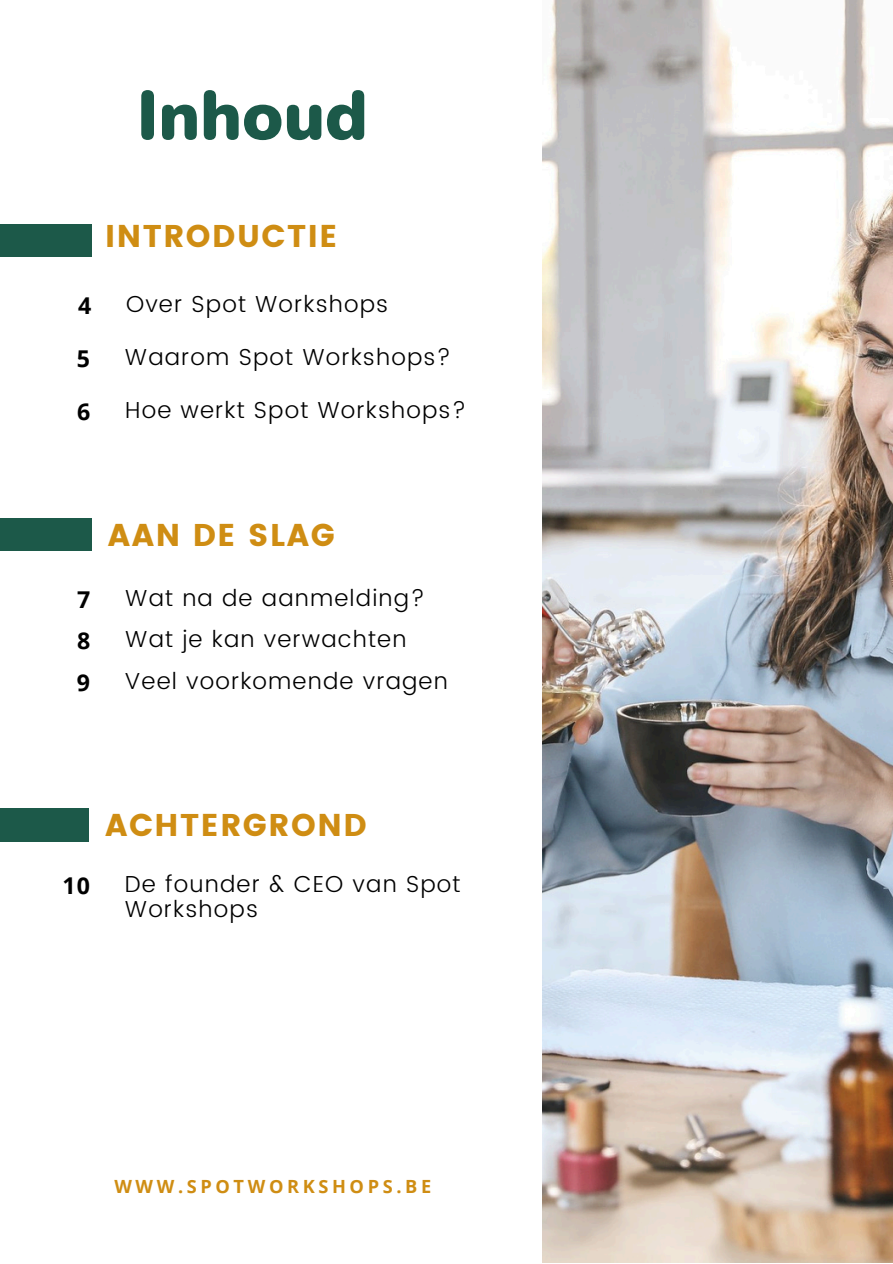
<style>
.page{position:relative;width:893px;height:1264px;background:#fff}
.page>*{position:absolute;margin:0;border:0;box-sizing:border-box;transform-origin:0 0}
.t1{font:900 69px "Nunito";color:#1c5949}
.t2{font:31.35px "Poppins";letter-spacing:.05em;color:#cf8d13}
.t3{font:300 23.1px/24.8px "Poppins";letter-spacing:.05em;color:#000}
.t4{font:700 23.1px "Open Sans";color:#000}
.t5{font:700 18.15px "Open Sans";letter-spacing:.2em;color:#cf8d13}
</style>
<div class="page">
<div style="left:0;top:224px;width:91px;height:33px;background:#1c5949"></div>
<div style="left:1px;top:518px;width:91px;height:33px;background:#1c5949"></div>
<div style="left:0;top:808px;width:89px;height:33px;background:#1c5949"></div>
<img style="left:542px;top:0;width:350px;height:1262px">
<h1 class="t1" style="left:137px;top:66px;width:232px">Inhoud</h1>
<h2 class="t2" style="left:105px;top:217px;width:234px">INTRODUCTIE</h2>
<p class="t4" style="left:78px;top:289px;width:15px">4</p>
<p class="t3" style="left:126px;top:293px;width:263px">Over Spot Workshops</p>
<p class="t4" style="left:77px;top:342px;width:15px">5</p>
<p class="t3" style="left:125px;top:345px;width:327px">Waarom Spot Workshops?</p>
<p class="t4" style="left:77px;top:395px;width:15px">6</p>
<p class="t3" style="left:125px;top:398px;width:342px">Hoe werkt Spot Workshops?</p>
<h2 class="t2" style="left:108px;top:517px;width:228px">AAN DE SLAG</h2>
<p class="t4" style="left:77px;top:583px;width:15px">7</p>
<p class="t3" style="left:125px;top:586px;width:301px">Wat na de aanmelding?</p>
<p class="t4" style="left:77px;top:624px;width:15px">8</p>
<p class="t3" style="left:125px;top:627px;width:282px">Wat je kan verwachten</p>
<p class="t4" style="left:77px;top:666px;width:15px">9</p>
<p class="t3" style="left:125px;top:669px;width:324px">Veel voorkomende vragen</p>
<p class="t4" style="left:63px;top:869px;width:29px">10</p>
<h2 class="t2" style="left:105px;top:807px;width:263px">ACHTERGROND</h2>
<p class="t3" style="left:125px;top:872px;width:337px">De founder &amp; CEO van Spot<br>Workshops</p>
<p class="t5" style="left:114px;top:1173px;width:318px">WWW.SPOTWORKSHOPS.BE</p>
</div>
